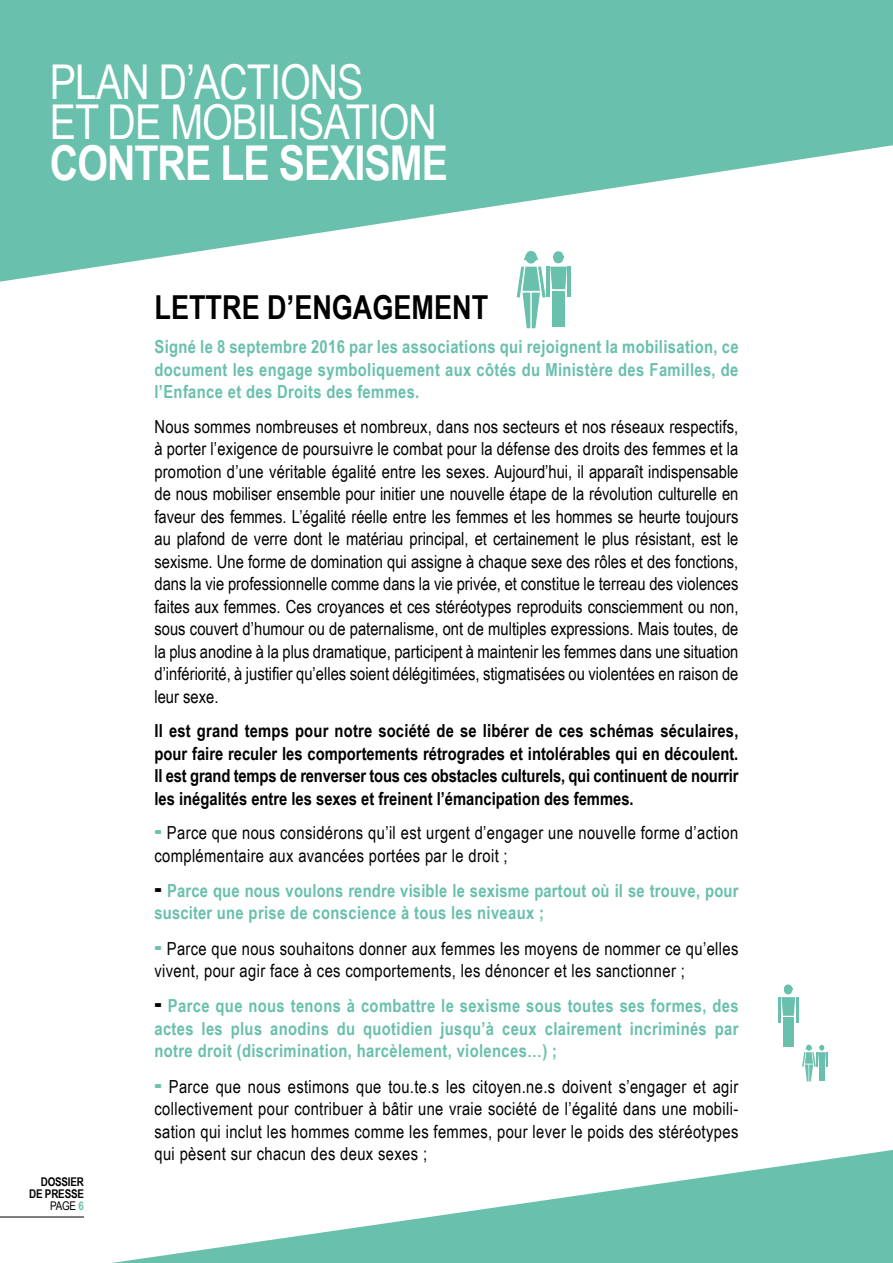
<style>
.page{position:relative;width:893px;height:1263px;background:#fff}
.page>*{position:absolute;margin:0;border:0;box-sizing:border-box;transform-origin:0 0}
.t1{font:48px/40.5px "Arial Narrow";letter-spacing:-.02em;color:#fff}
.t2{font:700 48px "Arial Narrow";letter-spacing:-.02em;color:#fff}
.t3{font:700 33px "Arial Narrow";color:#000}
.t4{font:18px/22.5px "Arial Narrow";letter-spacing:.02em;color:#000;text-align:justify}
.t5{font:700 18px/22.5px "Arial Narrow";letter-spacing:.02em;color:#69c0ac;text-align:justify}
.t6{font:700 18px/22.5px "Arial Narrow";color:#000;text-align:justify}
.t7{font:700 12px/12px "Arial Narrow";letter-spacing:-.015em;color:#000;text-align:right}
.s1{font-weight:400}
.s2{color:#69c0ac}
.s3{font-weight:700;font-size:27px;color:#69c0ac}
.s4{font-size:27px;color:#000}
</style>
<div class="page">
<hr style="left:0;top:1217px;width:84px;height:1px;background:#000">
<svg style="left:112px;top:1150px;width:781px;height:113px"></svg>
<svg style="left:0;top:0;width:893px;height:282px;fill:#69c0ac"></svg>
<svg style="left:526px;top:251px;width:10px;height:10px"></svg>
<div style="left:526px;top:253px;width:10px;height:11px;background:#69c0ac;border-radius:50%"></div>
<svg style="left:524px;top:254px;width:4px;height:6px"></svg>
<svg style="left:534px;top:254px;width:4px;height:6px"></svg>
<svg style="left:517px;top:267px;width:50px;height:61px"></svg>
<svg style="left:553px;top:251px;width:10px;height:10px"></svg>
<div style="left:553px;top:253px;width:10px;height:10px;background:#69c0ac;border-radius:50%"></div>
<div style="left:552px;top:291px;width:6px;height:36px;background:#69c0ac"></div>
<div style="left:559px;top:291px;width:6px;height:36px;background:#69c0ac"></div>
<hr style="left:546px;top:267px;width:4px;height:30px;background:#69c0ac">
<hr style="left:567px;top:267px;width:4px;height:30px;background:#69c0ac">
<svg style="left:802px;top:1045px;width:26px;height:36px"></svg>
<svg style="left:781px;top:997px;width:14px;height:19px"></svg>
<svg style="left:784px;top:984px;width:8px;height:9px"></svg>
<div style="left:784px;top:986px;width:8px;height:8px;background:#69c0ac;border-radius:50%"></div>
<div style="left:783px;top:1017px;width:5px;height:30px;background:#69c0ac"></div>
<div style="left:789px;top:1017px;width:5px;height:30px;background:#69c0ac"></div>
<hr style="left:778px;top:997px;width:3px;height:25px;background:#69c0ac">
<hr style="left:796px;top:997px;width:2px;height:25px;background:#69c0ac">
<h1 class="t1" style="left:50px;top:60px;width:382px">Plan d’actions<br>et de mobilisation</h1>
<h1 class="t2" style="left:50px;top:127px;width:400px">contre le sexisme</h1>
<p class="t7" style="left:29px;top:1175px;width:56px">Dossier de presse <span class="s1">page</span> <span class="s2">6</span></p>
<h2 class="t3" style="left:154px;top:282px;width:179px">Lettre d’engag</h2>
<h2 class="t3" style="left:394px;top:282px;width:77px">ement</h2>
<p class="t5" style="left:154px;top:335px;width:585px">Signé le 8 septembre 2016 par les associations qui rejoignent la mobilisation, ce document les engage symboliquement aux côtés du Ministère des Familles, de l’Enfance et des Droits des femmes.</p>
<p class="t4" style="left:154px;top:414px;width:585px">Nous sommes nombreuses et nombreux, dans nos secteurs et nos réseaux respectifs, à porter l’exigence de poursuivre le combat pour la défense des droits des femmes et la promotion d’une véritable égalité entre les sexes. Aujourd’hui, il apparaît indispensable de nous mobiliser ensemble pour initier une nouvelle étape de la révolution culturelle en faveur des femmes. L’égalité réelle entre les femmes et les hommes se heurte toujours au plafond de verre dont le matériau principal, et certainement le plus résistant, est le sexisme. Une forme de domination qui assigne à chaque sexe des rôles et des fonctions, dans la vie professionnelle comme dans la vie privée, et constitue le terreau des violences faites aux femmes. Ces croyances et ces stéréotypes reproduits consciemment ou non, sous couvert d’humour ou de paternalisme, ont de multiples expressions. Mais toutes, de la plus anodine à la plus dramatique, participent à maintenir les femmes dans une situation d’infériorité, à justifier qu’elles soient délégitimées, stigmatisées ou violentées en raison de leur sexe.</p>
<p class="t6" style="left:154px;top:719px;width:586px">Il est grand temps pour notre société de se libérer de ces schémas séculaires, pour faire reculer les comportements rétrogrades et intolérables qui en découlent.<br>Il est grand temps de renverser tous ces obstacles culturels, qui continuent de nourrir les inégalités entre les sexes et freinent l’émancipation des femmes.</p>
<p class="t4" style="left:154px;top:821px;width:585px"><span class="s3">-</span> Parce que nous considérons qu’il est urgent d’engager une nouvelle forme d’action complémentaire aux avancées portées par le droit ;</p>
<p class="t5" style="left:154px;top:878px;width:586px"><span class="s4">-</span> Parce que nous voulons rendre visible le sexisme partout où il se trouve, pour susciter une prise de conscience à tous les niveaux ;</p>
<p class="t4" style="left:154px;top:936px;width:585px"><span class="s3">-</span> Parce que nous souhaitons donner aux femmes les moyens de nommer ce qu’elles vivent, pour agir face à ces comportements, les dénoncer et les sanctionner ;</p>
<p class="t5" style="left:154px;top:994px;width:586px"><span class="s4">-</span> Parce que nous tenons à combattre le sexisme sous toutes ses formes, des actes les plus anodins du quotidien jusqu’à ceux clairement incriminés par notre droit (discrimination, harcèlement, violences…) ;</p>
<p class="t4" style="left:154px;top:1074px;width:585px"><span class="s3">-</span> Parce que nous estimons que tou.te.s les citoyen.ne.s doivent s’engager et agir collectivement pour contribuer à bâtir une vraie société de l’égalité dans une mobili&shy;sation qui inclut les hommes comme les femmes, pour lever le poids des stéréotypes qui pèsent sur chacun des deux sexes ;</p>
</div>
